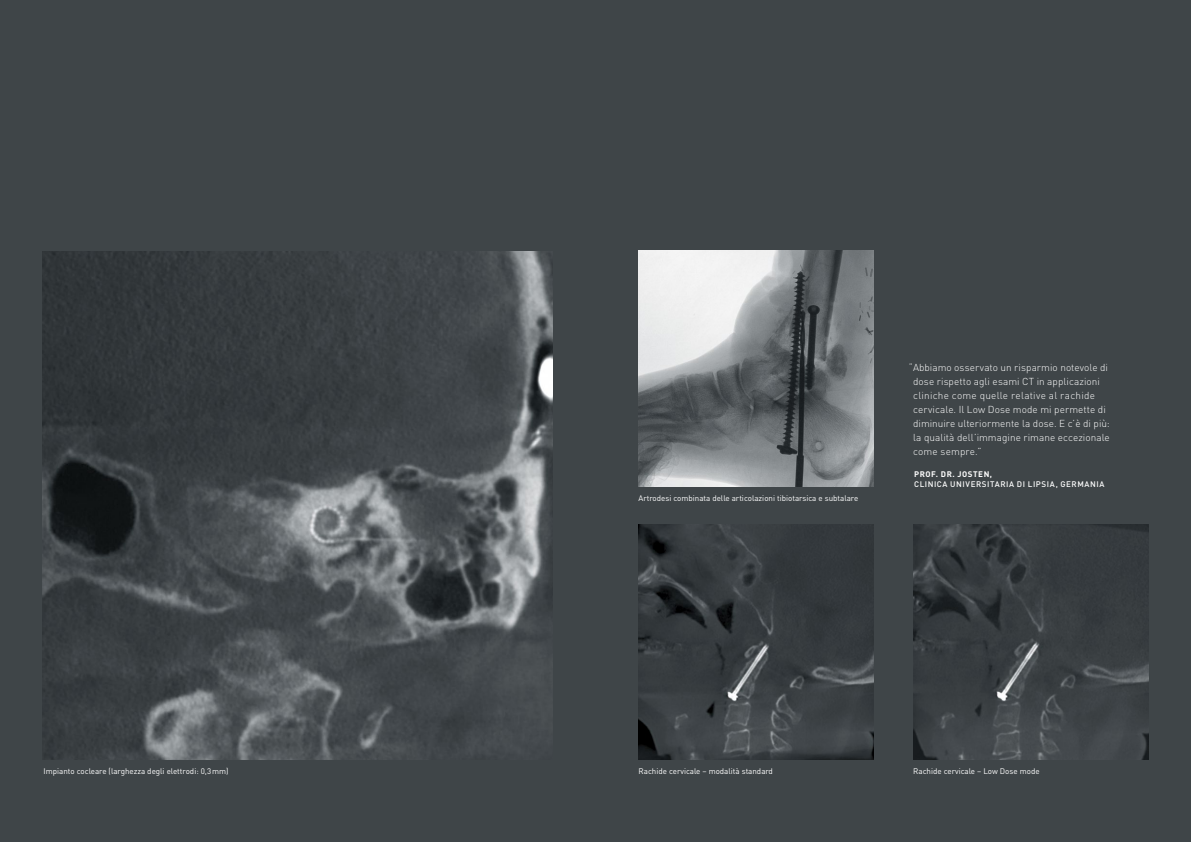
<style>
.page{position:relative;width:1191px;height:842px;background:#3f4548}
.page>*{position:absolute;margin:0;border:0;box-sizing:border-box;transform-origin:0 0}
.t1{font:300 10px/14px "DIN";letter-spacing:.005em;color:#fff}
.t2{font:8px "DIN";color:#fff}
.t3{font:500 8px "DIN";letter-spacing:.07em;color:#fff}
.t4{font:700 8px "DIN";letter-spacing:.065em;color:#fff}
</style>
<div class="page">
<img style="left:638px;top:251px;width:235px;height:235px">
<img style="left:638px;top:524px;width:235px;height:235px">
<img style="left:913px;top:524px;width:235px;height:235px">
<img style="left:43px;top:251px;width:510px;height:508px">
<p class="t2" style="left:43px;top:766px;width:187px">Impianto cocleare (larghezza degli elettrodi: 0,3mm)</p>
<p class="t1" style="left:913px;top:360px;width:198px;text-indent:-4px">“Abbiamo osservato un risparmio notevole di dose rispetto agli esami CT in applicazioni cliniche come quelle relative al rachide cervicale. Il Low Dose mode mi permette di diminuire ulteriormente la dose. E c’è di più: la qualità dell’immagine rimane eccezionale come sempre.”</p>
<p class="t2" style="left:638px;top:493px;width:221px">Artrodesi combinata delle articolazioni tibiotarsica e subtalare</p>
<p class="t4" style="left:914px;top:468px;width:79px">PROF. DR. JOSTEN,</p>
<p class="t3" style="left:914px;top:479px;width:192px">CLINICA UNIVERSITARIA DI LIPSIA, GERMANIA</p>
<p class="t2" style="left:638px;top:766px;width:136px">Rachide cervicale – modalità standard</p>
<p class="t2" style="left:913px;top:766px;width:128px">Rachide cervicale – Low Dose mode</p>
</div>
